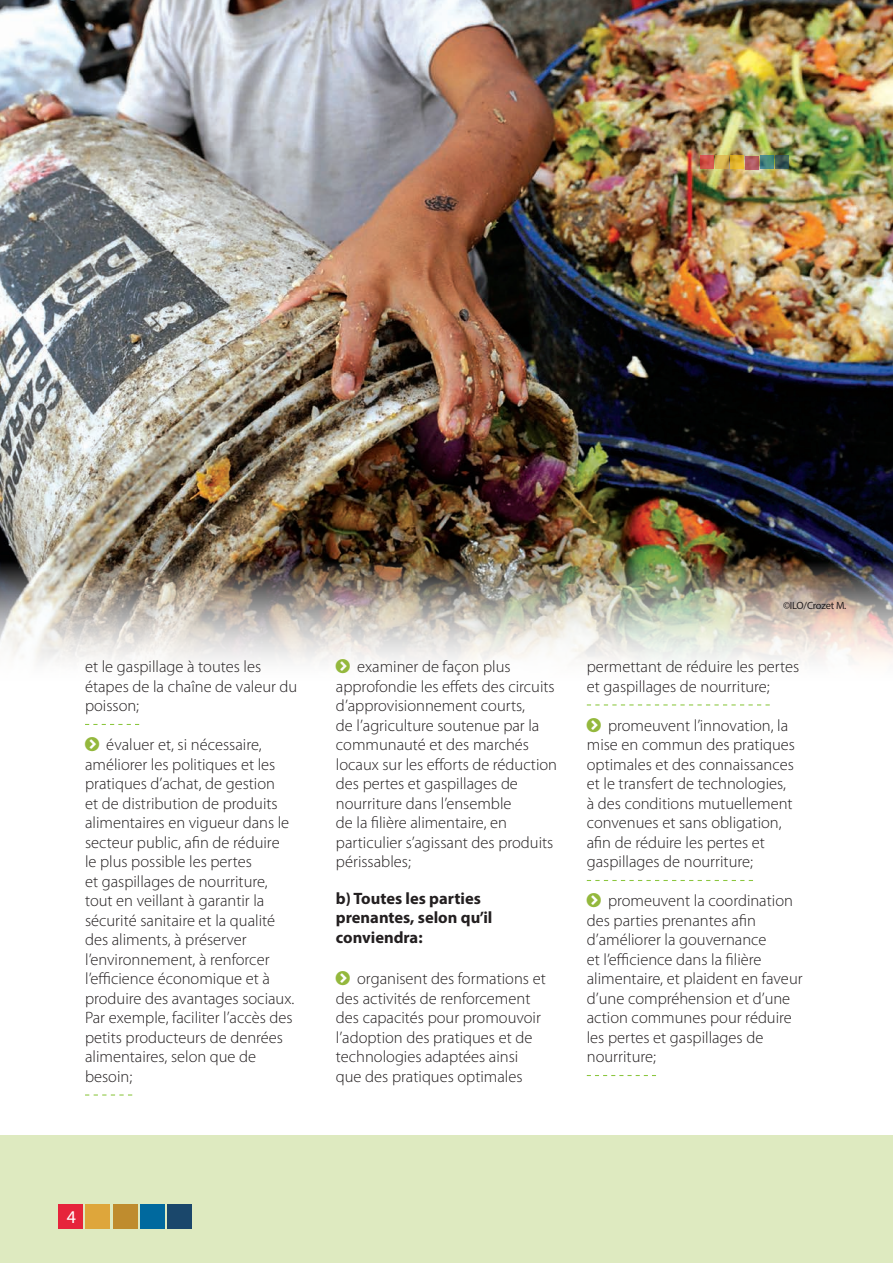
<style>
.page{position:relative;width:893px;height:1263px;background:#fff}
.page>*{position:absolute;margin:0;border:0;box-sizing:border-box;transform-origin:0 0}
.t1{font:18px "Myriad Pro";color:#fff}
.t2{font:300 16.5px/19.5px "Myriad Pro";color:#231f20}
.t3{font:700 16.5px/19.5px "Myriad Pro";color:#231f20}
.t4{font:10.5px "Myriad Pro";letter-spacing:-.025em;color:#231f20}
</style>
<div class="page">
<img style="left:0;top:0;width:893px;height:662px">
<div style="left:0;top:1135px;width:893px;height:128px;background:#deeac0"></div>
<svg style="left:715px;top:156px;width:14px;height:13px"></svg>
<svg style="left:760px;top:156px;width:14px;height:13px"></svg>
<svg style="left:775px;top:156px;width:14px;height:13px"></svg>
<svg style="left:700px;top:156px;width:14px;height:13px"></svg>
<svg style="left:745px;top:156px;width:14px;height:13px"></svg>
<svg style="left:730px;top:156px;width:14px;height:13px"></svg>
<div style="left:86px;top:1204px;width:24px;height:24px;background:#dea63b"></div>
<div style="left:140px;top:1204px;width:24px;height:24px;background:#00699e"></div>
<div style="left:167px;top:1204px;width:25px;height:24px;background:#1a476b"></div>
<div style="left:58px;top:1204px;width:25px;height:24px;background:#e6243b"></div>
<div style="left:113px;top:1204px;width:24px;height:24px;background:#bf8c2e"></div>
<svg style="left:85px;top:724px;width:54px;height:1px"></svg>
<svg style="left:85px;top:1094px;width:47px;height:1px"></svg>
<svg style="left:587px;top:704px;width:183px;height:1px"></svg>
<svg style="left:587px;top:880px;width:166px;height:1px"></svg>
<svg style="left:587px;top:1075px;width:69px;height:1px"></svg>
<svg style="left:336px;top:659px;width:14px;height:3px"></svg>
<p class="t2" style="left:85px;top:657px;width:214px">et le gaspillage à toutes les étapes de la chaîne de valeur du poisson;</p>
<p class="t2" style="left:85px;top:735px;width:211px;text-indent:21px">évaluer et, si nécessaire, améliorer les politiques et les pratiques d’achat, de gestion<br>et de distribution de produits alimentaires en vigueur dans le secteur public, afin de réduire le plus possible les pertes<br>et gaspillages de nourriture, tout en veillant à garantir la sécurité sanitaire et la qualité des aliments, à préserver l’environnement, à renforcer l’efficience économique et à produire des avantages sociaux.<br>Par exemple, faciliter l’accès des petits producteurs de denrées alimentaires, selon que de besoin;</p>
<p class="t2" style="left:336px;top:657px;width:223px;text-indent:21px">examiner de façon plus approfondie les effets des circuits d’approvisionnement courts,<br>de l’agriculture soutenue par la communauté et des marchés locaux sur les efforts de réduction des pertes et gaspillages de nourriture dans l’ensemble<br>de la filière alimentaire, en particulier s’agissant des produits périssables;</p>
<p class="t3" style="left:336px;top:888px;width:158px">b) Toutes les parties prenantes, selon qu’il conviendra:</p>
<p class="t2" style="left:336px;top:969px;width:211px;text-indent:21px">organisent des formations et des activités de renforcement des capacités pour promouvoir l’adoption des pratiques et de technologies adaptées ainsi que des pratiques optimales</p>
<p class="t4" style="left:783px;top:599px;width:65px">©ILO/Crozet M.</p>
<p class="t2" style="left:587px;top:657px;width:214px">permettant de réduire les pertes et gaspillages de nourriture;</p>
<p class="t2" style="left:587px;top:715px;width:210px;text-indent:21px">promeuvent l’innovation, la mise en commun des pratiques optimales et des connaissances et le transfert de technologies, à des conditions mutuellement convenues et sans obligation, afin de réduire les pertes et gaspillages de nourriture;</p>
<p class="t2" style="left:587px;top:891px;width:217px;text-indent:21px">promeuvent la coordination des parties prenantes afin d’améliorer la gouvernance<br>et l’efficience dans la filière alimentaire, et plaident en faveur d’une compréhension et d’une action communes pour réduire les pertes et gaspillages de nourriture;</p>
<p class="t1" style="left:67px;top:1206px;width:11px">4</p>
</div>
